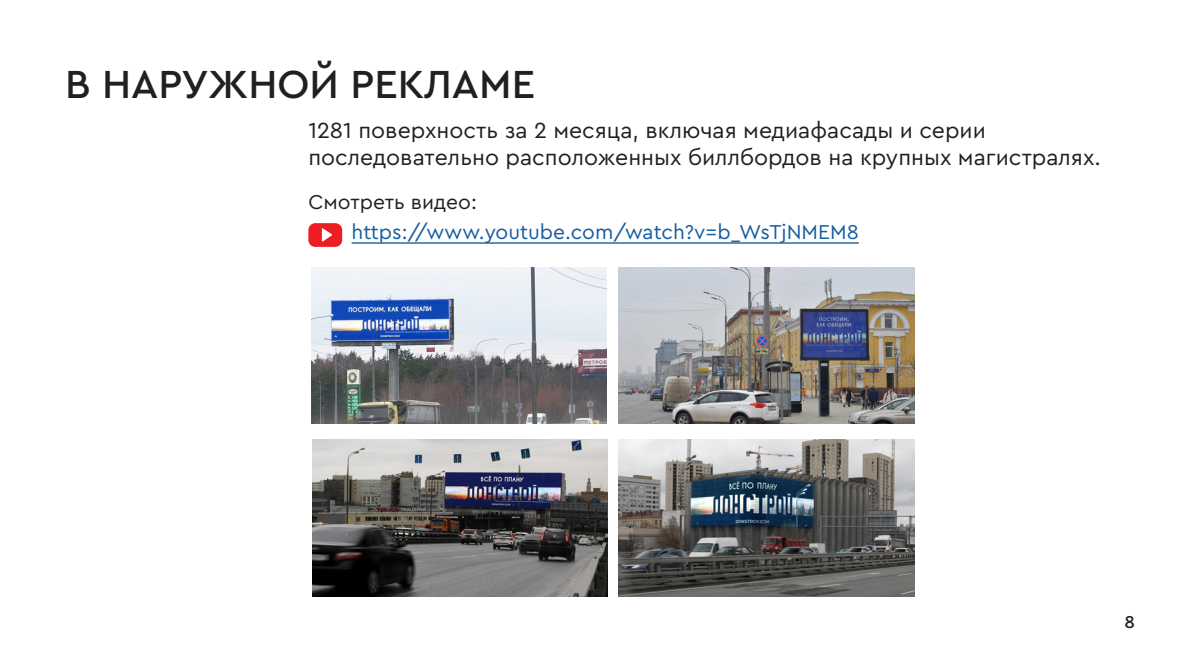
<style>
.page{position:relative;width:1191px;height:670px;background:#fff}
.page>*{position:absolute;margin:0;border:0;box-sizing:border-box;transform-origin:0 0}
.t1{font:500 41px "Cera Pro";color:#231f20}
.t2{font:23px/27.6px "Cera Pro";color:#231f20}
.t3{font:21px "Cera Pro";color:#175d9e}
.t4{font:21px "Cera Pro";color:#231f20}
.t5{font:500 18px "Cera Pro";color:#231f20}
</style>
<div class="page">
<hr style="left:351px;top:242px;width:507px;height:2px;background:#175d9e">
<img style="left:311px;top:267px;width:295px;height:157px">
<img style="left:619px;top:267px;width:295px;height:157px">
<img style="left:312px;top:439px;width:295px;height:157px">
<img style="left:619px;top:439px;width:295px;height:157px">
<div style="left:308px;top:223px;width:34px;height:24px;background:#ee1d23;border-radius:7px"></div>
<svg style="left:322px;top:228px;width:10px;height:13px"></svg>
<h1 class="t1" style="left:65px;top:57px;width:471px">В НАРУЖНОЙ РЕКЛАМЕ</h1>
<p class="t2" style="left:308px;top:115px;width:794px">1281 поверхность за 2 месяца, включая медиафасады и серии последовательно расположенных биллбордов на крупных магистралях.</p>
<p class="t4" style="left:308px;top:188px;width:170px">Смотреть видео:</p>
<p class="t3" style="left:351px;top:218px;width:509px">https://www.youtube.com/watch?v=b_WsTjNMEM8</p>
<p class="t5" style="left:1124px;top:610px;width:12px">8</p>
</div>
